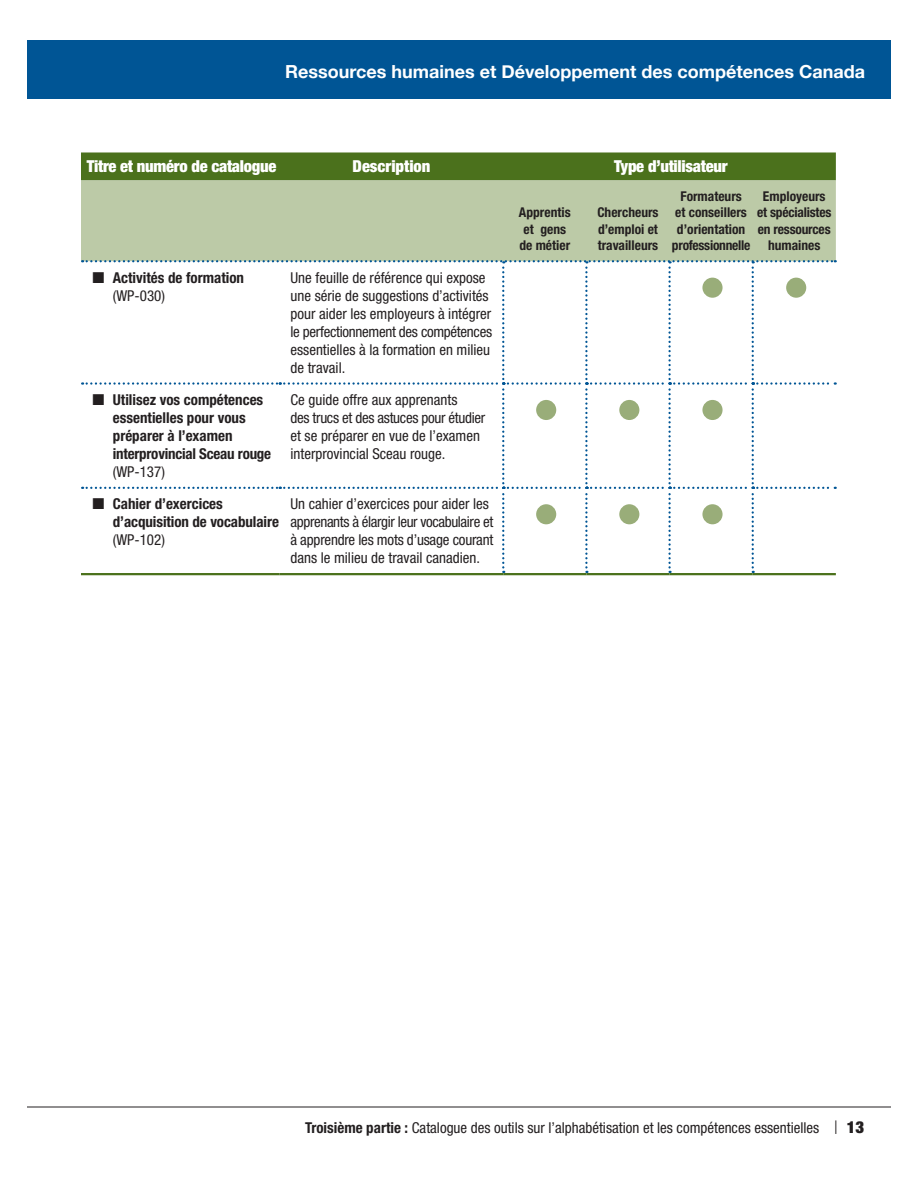
<style>
.page{position:relative;width:918px;height:1188px;background:#fff}
.page>*{position:absolute;margin:0;border:0;box-sizing:border-box;transform-origin:0 0}
.t1{font:700 18px "Helvetica Neue";color:#fff}
.t2{font:900 condensed 16.5px "Helvetica Neue LT Std";letter-spacing:-.015em;color:#fff}
.t3{font:condensed 15px/18px "Helvetica Neue LT Std";color:#231f20}
.t4{font:700 condensed 15px/18px "Helvetica Neue LT Std";color:#231f20}
.t5{font:700 condensed 13.5px/16.5px "Helvetica Neue LT Std";color:#231f20;text-align:center}
.s1{font-weight:400}
.s2{font-weight:700}
.s3{font-family:"Helvetica Neue";font-stretch:normal;font-size:13.5px}
.s4{font-weight:900;font-size:16.5px}
</style>
<div class="page">
<div style="left:81px;top:152px;width:755px;height:28px;background:#4b711c"></div>
<div style="left:81px;top:180px;width:755px;height:81px;background:#bccaa7"></div>
<hr style="left:81px;top:573px;width:199px;height:2px;background:#4b711c">
<hr style="left:280px;top:573px;width:223px;height:2px;background:#4b711c">
<hr style="left:503px;top:573px;width:83px;height:2px;background:#4b711c">
<hr style="left:586px;top:573px;width:84px;height:2px;background:#4b711c">
<hr style="left:670px;top:573px;width:83px;height:2px;background:#4b711c">
<hr style="left:753px;top:573px;width:83px;height:2px;background:#4b711c">
<div style="left:27px;top:40px;width:864px;height:58px;background:#005595"></div>
<hr style="left:27px;top:1107px;width:864px;height:1px;background:#231f20">
<svg style="left:82px;top:260px;width:754px;height:313px"></svg>
<p class="t1" style="left:285px;top:60px;width:581px">Ressources humaines et Développement des compétences Canada</p>
<p class="t2" style="left:87px;top:156px;width:191px">Titre et numéro de catalogue</p>
<p class="t2" style="left:353px;top:156px;width:79px">Description</p>
<p class="t2" style="left:614px;top:156px;width:115px">Type d’utilisateur</p>
<p class="t5" style="left:519px;top:204px;width:53px">Apprentis et gens de métier</p>
<p class="t5" style="left:597px;top:204px;width:63px;text-align:justify">Chercheurs d’emploi et travailleurs</p>
<p class="t5" style="left:672px;top:188px;width:80px">Formateurs<br>et conseillers d’orientation professionnelle</p>
<p class="t5" style="left:757px;top:188px;width:76px">Employeurs et spécialistes en ressources humaines</p>
<p class="t4" style="left:113px;top:268px;width:133px">Activités de formation <span class="s1">(WP‑030)</span></p>
<p class="t3" style="left:291px;top:268px;width:203px">Une feuille de référence qui expose une série de suggestions d’activités pour aider les employeurs à intégrer le perfectionnement des compétences essentielles à la formation en milieu de travail.</p>
<p class="t4" style="left:113px;top:391px;width:160px">Utilisez vos compétences essentielles pour vous préparer à l’examen interprovincial Sceau rouge <span class="s1">(WP-137)</span></p>
<p class="t3" style="left:291px;top:391px;width:196px">Ce guide offre aux apprenants<br>des trucs et des astuces pour étudier et se préparer en vue de l’examen interprovincial Sceau rouge.</p>
<p class="t4" style="left:113px;top:495px;width:168px">Cahier d’exercices d’acquisition de vocabulaire <span class="s1">(WP‑102)</span></p>
<p class="t3" style="left:291px;top:495px;width:204px">Un cahier d’exercices pour aider les apprenants à élargir leur vocabulaire et à apprendre les mots d’usage courant dans le milieu de travail canadien.</p>
<p class="t3" style="left:305px;top:1118px;width:560px"><span class="s2">Troisième partie :</span> Catalogue des outils sur l’alphabétisation et les compétences essentielles <span class="s3">|</span> <span class="s4">13</span></p>
</div>
